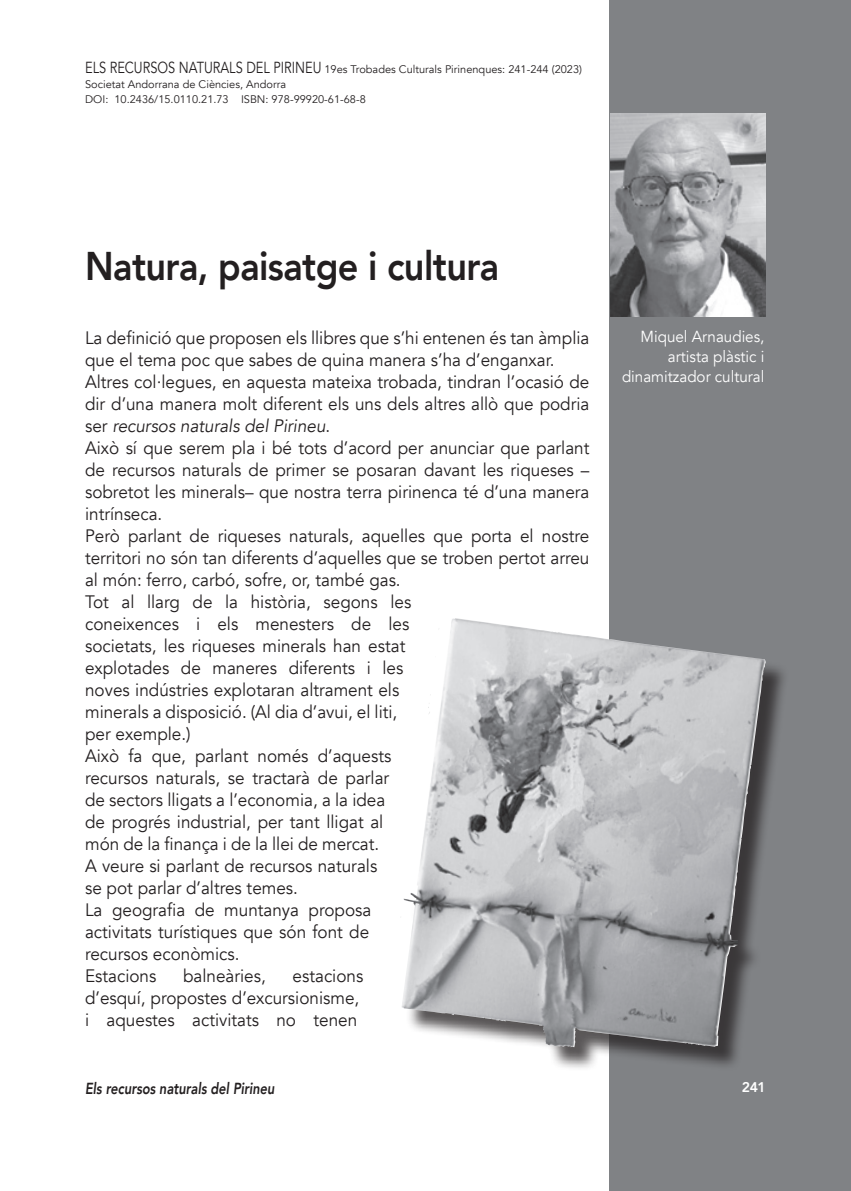
<style>
.page{position:relative;width:851px;height:1191px;background:#fff}
.page>*{position:absolute;margin:0;border:0;box-sizing:border-box;transform-origin:0 0}
.Predeterminado{font:800 40px "Avenir";letter-spacing:-.015em;color:#231f20;scale:.9 1}
.t1{font:18px/22px "Avenir";color:#231f20;scale:.95 1}
.Normal__Web{font:16px/20px "Avenir";color:#fff;text-align:right;scale:.95 1}
.t2{font:italic 800 16px "Avenir";color:#231f20;scale:.8 1}
.t3{font:800 14px "Avenir";color:#fff}
.t4{font:11px "Avenir";color:#231f20}
.s1{font-size:16px}
.s2{font-style:italic}
</style>
<div class="page">
<div style="left:609px;top:0;width:241px;height:1191px;background:#808285"></div>
<img style="left:610px;top:113px;width:155px;height:203px">
<div style="left:405px;top:621px;width:385px;height:450px;background:#231f20;opacity:.75"></div>
<img style="left:402px;top:618px;width:175px;height:429px">
<p class="t4" style="left:85px;top:62px;width:498px"><span class="s1">ELS RECURSOS NATURALS DEL PIRINEU</span> 19es Trobades Culturals Pirinenques: 241-244 (2023)</p>
<p class="t4" style="left:85px;top:77px;width:202px">Societat Andorrana de Ciències, Andorra</p>
<p class="t4" style="left:85px;top:92px;width:282px">DOI: 10.2436/15.0110.21.73 ISBN: 978-99920-61-68-8</p>
<p class="Predeterminado" style="left:85px;top:234px;width:461px">Natura, paisatge i cultura</p>
<p class="t1" style="left:85px;top:327px;width:532px">La definició que proposen els llibres que s’hi entenen és tan àmplia que el tema poc que sabes de quina manera s’ha d’enganxar.</p>
<p class="t1" style="left:85px;top:371px;width:532px;text-align:justify">Altres col·legues, en aquesta mateixa trobada, tindran l’ocasió de dir d’una manera molt diferent els uns dels altres allò que podria ser <span class="s2">recursos naturals del Pirineu</span>.</p>
<p class="t1" style="left:85px;top:437px;width:532px;text-align:justify">Això sí que serem pla i bé tots d’acord per anunciar que parlant de recursos naturals de primer se posaran davant les riqueses – sobretot les minerals– que nostra terra pirinenca té d’una manera intrínseca.</p>
<p class="t1" style="left:85px;top:525px;width:532px;text-align:justify">Però parlant de riqueses naturals, aquelles que porta el nostre territori no són tan diferents d’aquelles que se troben pertot arreu al món: ferro, carbó, sofre, or, també gas.</p>
<p class="t1" style="left:85px;top:591px;width:345px">Tot al llarg de la història, segons les coneixences i els menesters de les societats, les riqueses minerals han estat explotades de maneres diferents i les noves indústries explotaran altrament els minerals a disposició. (Al dia d’avui, el liti, per exemple.)</p>
<p class="t1" style="left:85px;top:745px;width:324px">Això fa que, parlant només d’aquests recursos naturals, se tractarà de parlar de sectors lligats a l’economia, a la idea de progrés industrial, per tant lligat al món de la finança i de la llei de mercat.</p>
<p class="t1" style="left:85px;top:855px;width:309px">A veure si parlant de recursos naturals se pot parlar d’altres temes.</p>
<p class="t1" style="left:85px;top:899px;width:303px;text-align:justify">La geografia de muntanya proposa activitats turístiques que són font de recursos econòmics.</p>
<p class="t1" style="left:85px;top:965px;width:77px">Estacions</p>
<p class="t1" style="left:183px;top:965px;width:88px">balneàries,</p>
<p class="t1" style="left:85px;top:965px;width:294px;text-indent:207px">estacions d’esquí, propostes d’excursionisme, i aquestes activitats no tenen</p>
<p class="Normal__Web" style="left:622px;top:327px;width:151px">Miquel Arnaudies, artista plàstic i dinamitzador cultural</p>
<p class="t2" style="left:85px;top:1078px;width:238px">Els recursos naturals del Pirineu</p>
<p class="t3" style="left:741px;top:1075px;width:26px">241</p>
</div>
